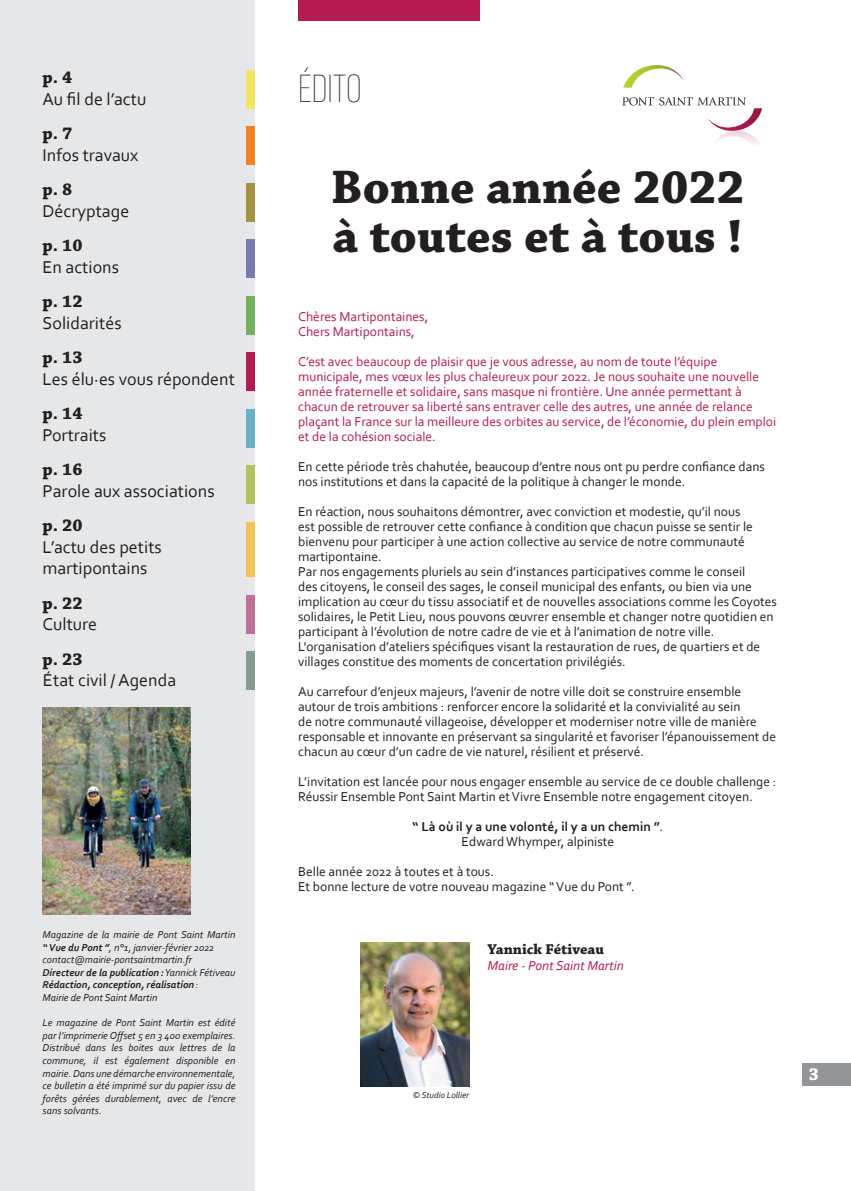
<style>
.page{position:relative;width:851px;height:1191px;background:#fff}
.page>*{position:absolute;margin:0;border:0;box-sizing:border-box;transform-origin:0 0}
.t1{font:700 49.5px/49.5px "Chaparral Pro";color:#231f20}
.t2{font:300 39px "Bebas Neue Pro";color:#231f20}
.t3{font:18px/21.6px "Corbel";color:#231f20}
.t4{font:700 18px "Chaparral Pro";color:#231f20}
.t5{font:700 18px "Chaparral Pro";color:#fff}
.t6{font:700 15px "Chaparral Pro";color:#231f20}
.t7{font:13.5px/15px "Corbel";color:#231f20}
.t8{font:13.5px/15px "Corbel";color:#b51a53}
.t9{font:700 13.5px/15px "Corbel";color:#231f20;text-align:center}
.t10{font:italic 13.5px "Corbel";color:#b51a53}
.t11{font:italic 10.5px/12.6px "Corbel";color:#231f20}
.t12{font:italic 700 10.5px "Corbel";color:#231f20}
.t13{font:italic 9px "Corbel";color:#231f20}
.s1{font-weight:700}
.s2{font-weight:400}
</style>
<div class="page">
<div style="left:0;top:0;width:255px;height:1191px;background:#e6e7e9"></div>
<img style="left:361px;top:942px;width:108px;height:144px">
<div style="left:246px;top:70px;width:9px;height:38px;background:#f4e461"></div>
<div style="left:246px;top:126px;width:9px;height:39px;background:#f58220"></div>
<div style="left:246px;top:183px;width:9px;height:38px;background:#a69144"></div>
<div style="left:246px;top:240px;width:9px;height:38px;background:#747dae"></div>
<div style="left:246px;top:296px;width:9px;height:38px;background:#75b25e"></div>
<div style="left:246px;top:353px;width:9px;height:38px;background:#b51a53"></div>
<div style="left:246px;top:409px;width:9px;height:38px;background:#67b2c5"></div>
<div style="left:246px;top:466px;width:9px;height:38px;background:#b1c458"></div>
<div style="left:246px;top:522px;width:9px;height:55px;background:#f2c457"></div>
<div style="left:246px;top:595px;width:9px;height:38px;background:#c06f9b"></div>
<div style="left:246px;top:651px;width:9px;height:39px;background:#869b8f"></div>
<img style="left:43px;top:707px;width:147px;height:207px">
<svg style="left:623px;top:65px;width:60px;height:23px"></svg>
<svg style="left:622px;top:97px;width:140px;height:47px"></svg>
<div style="left:298px;top:0;width:181px;height:21px;background:#b51a53"></div>
<div style="left:801px;top:1063px;width:49px;height:23px;background:#939598"></div>
<p class="t4" style="left:43px;top:67px;width:31px">p. 4</p>
<p class="t3" style="left:43px;top:88px;width:105px">Au fil de l’actu</p>
<p class="t4" style="left:43px;top:123px;width:31px">p. 7</p>
<p class="t3" style="left:43px;top:144px;width:97px">Infos travaux</p>
<p class="t4" style="left:43px;top:179px;width:31px">p. 8</p>
<p class="t3" style="left:43px;top:200px;width:88px">Décryptage</p>
<p class="t4" style="left:43px;top:235px;width:42px">p. 10</p>
<p class="t3" style="left:43px;top:256px;width:78px">En actions</p>
<p class="t4" style="left:43px;top:291px;width:42px">p. 12</p>
<p class="t3" style="left:43px;top:312px;width:81px">Solidarités</p>
<p class="t4" style="left:43px;top:347px;width:42px">p. 13</p>
<p class="t3" style="left:43px;top:367px;width:194px">Les élu·es vous répondent</p>
<p class="t4" style="left:43px;top:403px;width:42px">p. 14</p>
<p class="t3" style="left:43px;top:423px;width:65px">Portraits</p>
<p class="t4" style="left:43px;top:459px;width:42px">p. 16</p>
<p class="t3" style="left:43px;top:479px;width:173px">Parole aux associations</p>
<p class="t4" style="left:43px;top:515px;width:42px">p. 20</p>
<p class="t3" style="left:43px;top:535px;width:121px">L’actu des petits martipontains</p>
<p class="t4" style="left:43px;top:592px;width:42px">p. 22</p>
<p class="t3" style="left:43px;top:613px;width:56px">Culture</p>
<p class="t4" style="left:43px;top:648px;width:42px">p. 23</p>
<p class="t3" style="left:43px;top:669px;width:135px">État civil / Agenda</p>
<p class="t11" style="left:43px;top:928px;width:194px">Magazine de la mairie de Pont Saint Martin <span class="s1">“ Vue du Pont ”</span>, n°1, janvier-février 2022</p>
<p class="t11" style="left:43px;top:953px;width:151px">contact@mairie-pontsaintmartin.fr</p>
<p class="t12" style="left:43px;top:965px;width:194px">Directeur de la publication: <span class="s2">Yannick Fétiveau</span></p>
<p class="t12" style="left:43px;top:978px;width:157px">Rédaction, conception, réalisation<span class="s2">:</span></p>
<p class="t11" style="left:43px;top:991px;width:116px">Mairie de Pont Saint Martin</p>
<p class="t11" style="left:43px;top:1016px;width:194px;text-align:justify">Le magazine de Pont Saint Martin est édité par l’imprimerie Offset 5 en 3 400 exemplaires.<br>Distribué dans les boites aux lettres de la commune, il est également disponible en mairie. Dans une démarche environnementale, ce bulletin a été imprimé sur du papier issu de forêts gérées durablement, avec de l’encre sans solvants.</p>
<p class="t2" style="left:298px;top:67px;width:65px">ÉDITO</p>
<p class="t1" style="left:331px;top:163px;width:415px">Bonne année 2022 à toutes et à tous !</p>
<p class="t8" style="left:298px;top:309px;width:132px">Chères Martipontaines,</p>
<p class="t8" style="left:298px;top:324px;width:118px">Chers Martipontains,</p>
<p class="t8" style="left:298px;top:354px;width:479px">C’est avec beaucoup de plaisir que je vous adresse, au nom de toute l’équipe municipale, mes vœux les plus chaleureux pour 2022. Je nous souhaite une nouvelle année fraternelle et solidaire, sans masque ni frontière. Une année permettant à chacun de retrouver sa liberté sans entraver celle des autres, une année de relance plaçant la France sur la meilleure des orbites au service, de l’économie, du plein emploi et de la cohésion sociale.</p>
<p class="t7" style="left:298px;top:459px;width:468px">En cette période très chahutée, beaucoup d’entre nous ont pu perdre confiance dans nos institutions et dans la capacité de la politique à changer le monde.</p>
<p class="t7" style="left:298px;top:504px;width:456px">En réaction, nous souhaitons démontrer, avec conviction et modestie, qu’il nous est possible de retrouver cette confiance à condition que chacun puisse se sentir le bienvenu pour participer à une action collective au service de notre communauté martipontaine.</p>
<p class="t7" style="left:298px;top:564px;width:480px">Par nos engagements pluriels au sein d’instances participatives comme le conseil<br>des citoyens, le conseil des sages, le conseil municipal des enfants, ou bien via une implication au cœur du tissu associatif et de nouvelles associations comme les Coyotes solidaires, le Petit Lieu, nous pouvons œuvrer ensemble et changer notre quotidien en participant à l’évolution de notre cadre de vie et à l’animation de notre ville.</p>
<p class="t7" style="left:298px;top:639px;width:463px">L'organisation d’ateliers spécifiques visant la restauration de rues, de quartiers et de villages constitue des moments de concertation privilégiés.</p>
<p class="t7" style="left:298px;top:684px;width:479px">Au carrefour d’enjeux majeurs, l’avenir de notre ville doit se construire ensemble autour de trois ambitions : renforcer encore la solidarité et la convivialité au sein<br>de notre communauté villageoise, développer et moderniser notre ville de manière responsable et innovante en préservant sa singularité et favoriser l’épanouissement de chacun au cœur d’un cadre de vie naturel, résilient et préservé.</p>
<p class="t7" style="left:298px;top:774px;width:479px">L’invitation est lancée pour nous engager ensemble au service de ce double challenge :<br>Réussir Ensemble Pont Saint Martin et Vivre Ensemble notre engagement citoyen.</p>
<p class="t9" style="left:412px;top:819px;width:252px">“ Là où il y a une volonté, il y a un chemin ”<span class="s2">.<br>Edward Whymper, alpiniste</span></p>
<p class="t7" style="left:298px;top:864px;width:197px">Belle année 2022 à toutes et à tous.</p>
<p class="t7" style="left:298px;top:879px;width:338px">Et bonne lecture de votre nouveau magazine “ Vue du Pont ”.</p>
<p class="t6" style="left:487px;top:940px;width:118px">Yannick Fétiveau</p>
<p class="t10" style="left:487px;top:957px;width:138px">Maire - Pont Saint Martin</p>
<p class="t13" style="left:413px;top:1089px;width:58px">© Studio Lollier</p>
<p class="t5" style="left:808px;top:1064px;width:12px">3</p>
</div>
